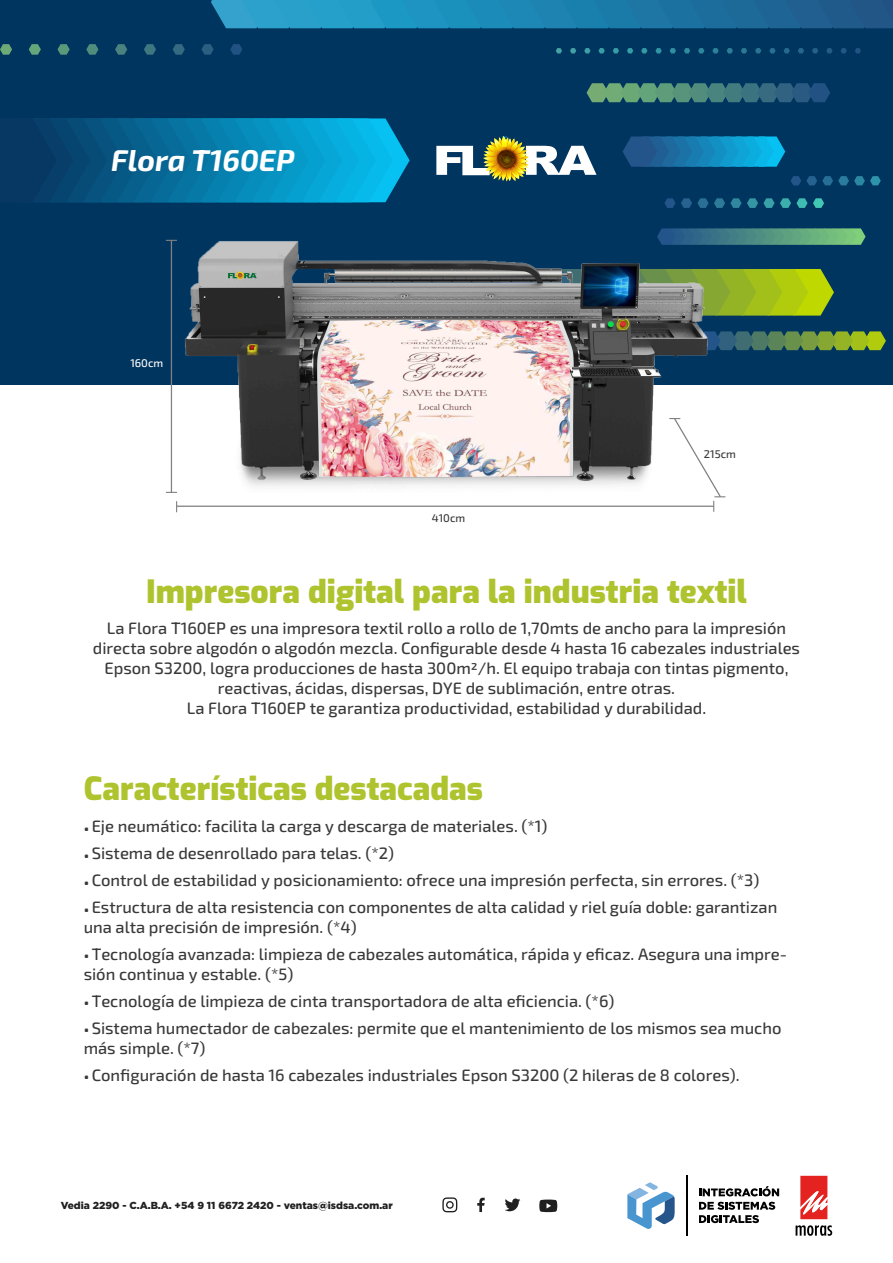
<style>
.page{position:relative;width:893px;height:1263px;background:#fff}
.page>*{position:absolute;margin:0;border:0;box-sizing:border-box;transform-origin:0 0}
.t1{font:900 31.8px "Exo";color:#afc32e}
.t2{font:italic 700 30px "Exo 2";color:#fff}
.t3{font:500 16.5px/27px "Exo 2";color:#393939}
.t4{font:500 11.1px "Exo 2";color:#393939}
.t5{font:500 11.1px "Exo 2";color:#fff}
.t6{font:900 10.2px "Gotham";color:#202020}
.s1{font-weight:700;font-size:22.5px}
</style>
<div class="page">
<div style="left:0;top:0;width:893px;height:384px;background:#00355f"></div>
<svg style="left:842px;top:228px;width:24px;height:17px"></svg>
<svg style="left:842px;top:331px;width:44px;height:19px"></svg>
<svg style="left:842px;top:176px;width:39px;height:9px"></svg>
<img style="left:51px;top:136px;width:791px;height:377px">
<hr style="left:177px;top:506px;width:537px;height:1px;background:#808184">
<svg style="left:670px;top:417px;width:55px;height:94px"></svg>
<hr style="left:171px;top:240px;width:1px;height:252px;background:#808184">
<svg style="left:586px;top:83px;width:244px;height:19px;background:#437b78"></svg>
<svg style="left:0;top:44px;width:12px;height:11px"></svg>
<svg style="left:29px;top:44px;width:12px;height:11px"></svg>
<svg style="left:58px;top:44px;width:12px;height:11px"></svg>
<svg style="left:86px;top:44px;width:12px;height:11px"></svg>
<svg style="left:115px;top:44px;width:12px;height:11px"></svg>
<svg style="left:144px;top:44px;width:12px;height:11px"></svg>
<svg style="left:173px;top:44px;width:12px;height:11px"></svg>
<svg style="left:201px;top:44px;width:13px;height:11px"></svg>
<svg style="left:230px;top:44px;width:12px;height:11px"></svg>
<svg style="left:556px;top:48px;width:6px;height:5px"></svg>
<svg style="left:570px;top:48px;width:6px;height:5px"></svg>
<svg style="left:584px;top:48px;width:6px;height:5px"></svg>
<svg style="left:598px;top:48px;width:7px;height:5px"></svg>
<svg style="left:613px;top:48px;width:6px;height:5px"></svg>
<svg style="left:627px;top:48px;width:6px;height:5px"></svg>
<svg style="left:641px;top:48px;width:6px;height:5px"></svg>
<svg style="left:655px;top:48px;width:7px;height:5px"></svg>
<svg style="left:670px;top:48px;width:6px;height:5px"></svg>
<svg style="left:684px;top:48px;width:6px;height:5px"></svg>
<svg style="left:698px;top:48px;width:6px;height:5px"></svg>
<svg style="left:712px;top:48px;width:7px;height:5px"></svg>
<svg style="left:727px;top:48px;width:6px;height:5px"></svg>
<svg style="left:741px;top:48px;width:6px;height:5px"></svg>
<svg style="left:755px;top:48px;width:6px;height:5px"></svg>
<svg style="left:769px;top:48px;width:7px;height:5px"></svg>
<svg style="left:784px;top:48px;width:6px;height:5px"></svg>
<svg style="left:798px;top:48px;width:6px;height:5px"></svg>
<svg style="left:812px;top:48px;width:6px;height:5px"></svg>
<svg style="left:826px;top:48px;width:6px;height:5px"></svg>
<svg style="left:841px;top:48px;width:6px;height:5px"></svg>
<svg style="left:855px;top:48px;width:6px;height:5px"></svg>
<svg style="left:211px;top:0;width:682px;height:28px;background:#1f80ad"></svg>
<svg style="left:34px;top:118px;width:376px;height:84px;background:#067ba8"></svg>
<svg style="left:436px;top:136px;width:160px;height:46px"></svg>
<svg style="left:627px;top:1182px;width:48px;height:47px"></svg>
<svg style="left:699px;top:1186px;width:80px;height:10px"></svg>
<svg style="left:699px;top:1202px;width:76px;height:21px"></svg>
<hr style="left:686px;top:1176px;width:2px;height:60px;background:#000">
<svg style="left:800px;top:1176px;width:27px;height:43px"></svg>
<svg style="left:796px;top:1225px;width:36px;height:11px"></svg>
<svg style="left:477px;top:1198px;width:8px;height:14px"></svg>
<svg style="left:442px;top:1197px;width:15px;height:15px"></svg>
<svg style="left:539px;top:1199px;width:18px;height:13px"></svg>
<svg style="left:505px;top:1198px;width:15px;height:13px"></svg>
<h2 class="t2" style="left:111px;top:140px;width:185px">Flora T160EP</h2>
<p class="t5" style="left:130px;top:356px;width:34px">160cm</p>
<p class="t4" style="left:432px;top:510px;width:35px">410cm</p>
<p class="t4" style="left:704px;top:446px;width:34px">215cm</p>
<h1 class="t1" style="left:146px;top:569px;width:602px">Impresora digital para la industria textil</h1>
<p class="t3" style="left:93px;top:618px;width:709px;line-height:19.8px;text-align:center">La Flora T160EP es una impresora textil rollo a rollo de 1,70mts de ancho para la impresión directa sobre algodón o algodón mezcla. Configurable desde 4 hasta 16 cabezales industriales Epson S3200, logra producciones de hasta 300m2/h. El equipo trabaja con tintas pigmento, reactivas, ácidas, dispersas, DYE de sublimación, entre otras.<br>La Flora T160EP te garantiza productividad, estabilidad y durabilidad.</p>
<h1 class="t1" style="left:84px;top:766px;width:401px">Características destacadas</h1>
<p class="t3" style="left:84px;top:812px;width:695px"><span class="s1">.</span> Eje neumático: facilita la carga y descarga de materiales. (*1)<br><span class="s1">.</span> Sistema de desenrollado para telas. (*2)<br><span class="s1">.</span> Control de estabilidad y posicionamiento: ofrece una impresión perfecta, sin errores. (*3)<br><span class="s1">.</span> Estructura de alta resistencia con componentes de alta calidad y riel guía doble: garantizan</p>
<p class="t3" style="left:84px;top:913px;width:705px">una alta precisión de impresión. (*4)<br><span class="s1">.</span> Tecnología avanzada: limpieza de cabezales automática, rápida y eficaz. Asegura una impre-</p>
<p class="t3" style="left:84px;top:960px;width:699px">sión continua y estable. (*5)<br><span class="s1">.</span> Tecnología de limpieza de cinta transportadora de alta eficiencia. (*6)<br><span class="s1">.</span> Sistema humectador de cabezales: permite que el mantenimiento de los mismos sea mucho</p>
<p class="t3" style="left:84px;top:1034px;width:657px">más simple. (*7)<br><span class="s1">.</span> Configuración de hasta 16 cabezales industriales Epson S3200 (2 hileras de 8 colores).</p>
<p class="t6" style="left:61px;top:1199px;width:333px">Vedia 2290 - C.A.B.A. +54 9 11 6672 2420 - ventas@isdsa.com.ar</p>
</div>
